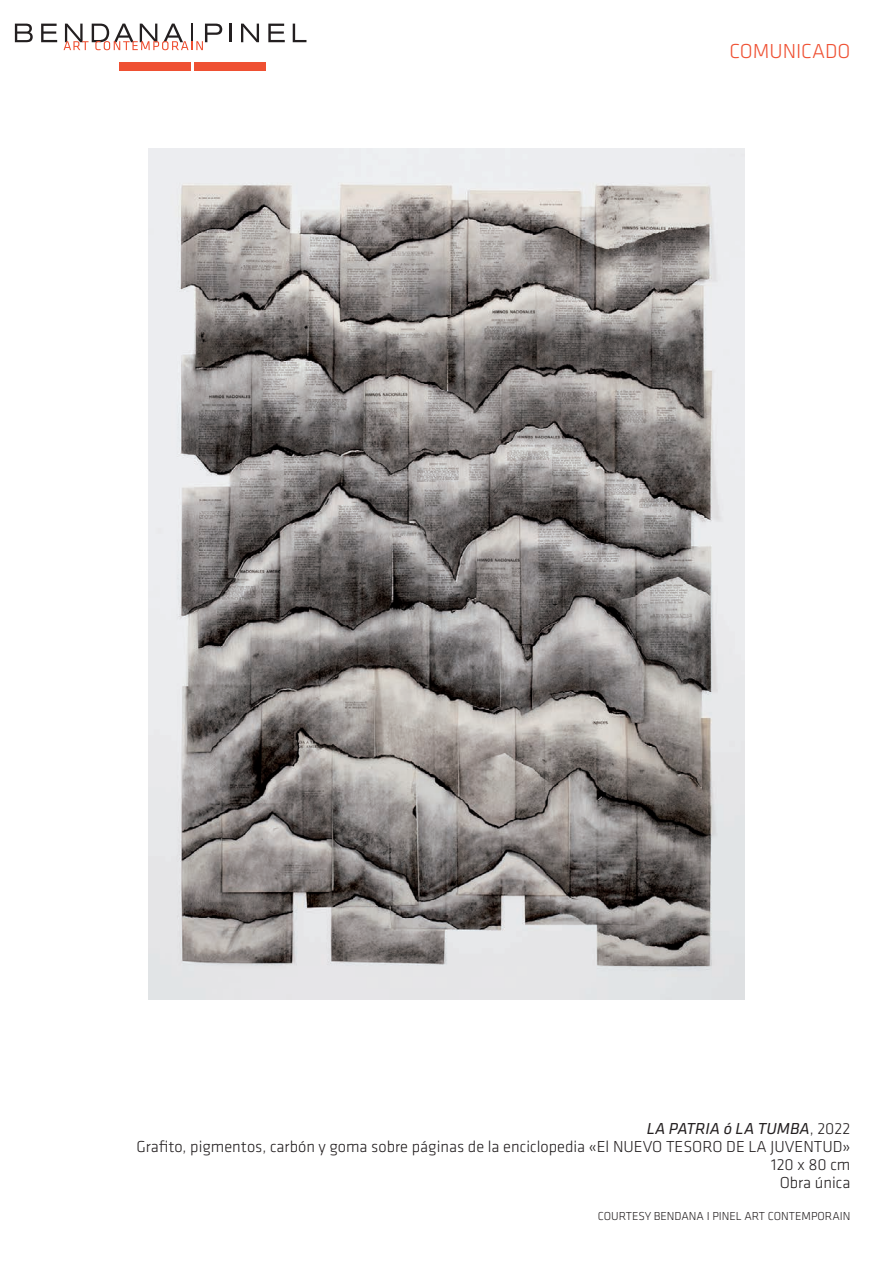
<style>
.page{position:relative;width:893px;height:1263px;background:#fff}
.page>*{position:absolute;margin:0;border:0;box-sizing:border-box;transform-origin:0 0}
.t1{font:300 21px "Klavika";color:#ef5032}
.t2{font:300 16.5px/18px "Klavika";color:#231f20;text-align:right}
.t3{font:300 12px "Klavika";color:#231f20}
.s1{font-weight:400;font-style:italic}
</style>
<div class="page">
<svg style="left:15px;top:24px;width:18px;height:18px"></svg>
<svg style="left:41px;top:24px;width:16px;height:18px"></svg>
<hr style="left:229px;top:24px;width:3px;height:18px;background:#231f20">
<svg style="left:241px;top:24px;width:18px;height:18px"></svg>
<svg style="left:268px;top:24px;width:17px;height:18px"></svg>
<svg style="left:293px;top:24px;width:13px;height:18px"></svg>
<svg style="left:64px;top:23px;width:158px;height:27px"></svg>
<div style="left:119px;top:62px;width:71px;height:9px;background:#ef5032"></div>
<div style="left:194px;top:62px;width:72px;height:9px;background:#ef5032"></div>
<img style="left:148px;top:149px;width:596px;height:850px">
<p class="t1" style="left:729px;top:40px;width:122px">COMUNICADO</p>
<p class="t2" style="left:136px;top:1120px;width:715px"><span class="s1">LA PATRIA ó LA TUMBA</span>, 2022<br>Grafito, pigmentos, carbón y goma sobre páginas de la enciclopedia «El NUEVO TESORO DE LA JUVENTUD» 120 x 80 cm<br>Obra única</p>
<p class="t3" style="left:598px;top:1210px;width:254px">COURTESY BENDANA I PINEL ART CONTEMPORAIN</p>
</div>
